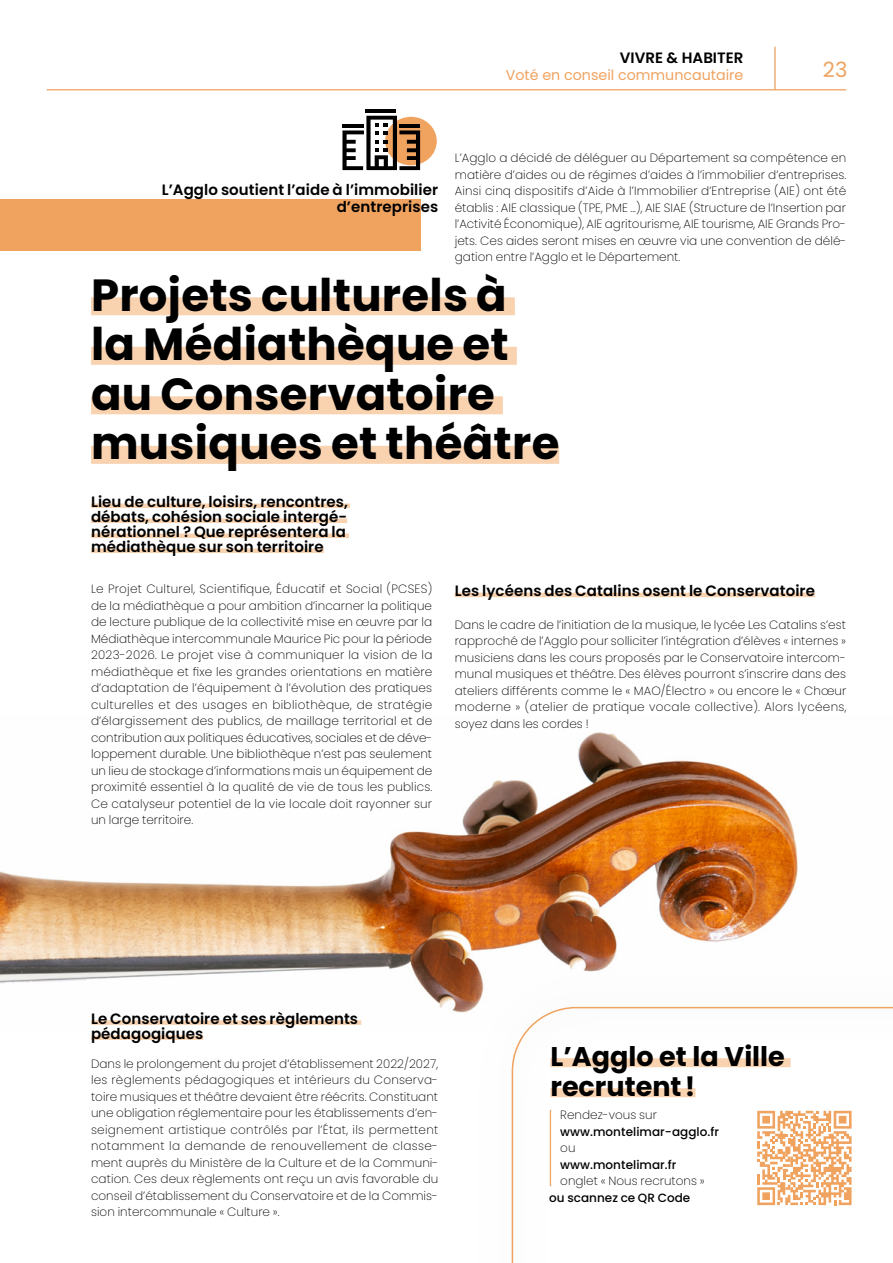
<style>
.page{position:relative;width:893px;height:1263px;background:#fff}
.page>*{position:absolute;margin:0;border:0;box-sizing:border-box;transform-origin:0 0}
.t1{font:700 45px/49.5px "Poppins";letter-spacing:.005em;color:#000}
.t2{font:700 27px/30px "Poppins";color:#000}
.t3{font:21px "Poppins";color:#f0a25f}
.t4{font:600 15px/15px "Poppins";letter-spacing:.005em;color:#000}
.t5{font:14.25px "Poppins";color:#f0a25f}
.t6{font:200 12px/16.5px "Poppins";letter-spacing:.005em;color:#000;text-align:justify}
.t7{font:500 12px "Poppins";letter-spacing:.005em;color:#000}
</style>
<div class="page">
<svg style="left:47px;top:47px;width:799px;height:43px"></svg>
<img style="left:0;top:732px;width:798px;height:293px">
<div style="left:91px;top:297px;width:424px;height:18px;background:#f9d2b0"></div>
<div style="left:91px;top:347px;width:426px;height:18px;background:#f9d2b0"></div>
<div style="left:91px;top:396px;width:412px;height:18px;background:#f9d2b0"></div>
<div style="left:91px;top:446px;width:468px;height:18px;background:#f9d2b0"></div>
<div style="left:91px;top:503px;width:259px;height:5px;background:#f9d2b0"></div>
<div style="left:91px;top:518px;width:256px;height:5px;background:#f9d2b0"></div>
<div style="left:91px;top:533px;width:258px;height:5px;background:#f9d2b0"></div>
<div style="left:91px;top:548px;width:233px;height:5px;background:#f9d2b0"></div>
<hr style="left:455px;top:593px;width:360px;height:4px;background:#f9d2b0">
<div style="left:91px;top:1020px;width:270px;height:5px;background:#f9d2b0"></div>
<div style="left:91px;top:1035px;width:112px;height:5px;background:#f9d2b0"></div>
<div style="left:465px;top:960px;width:428px;height:303px;background:#fdfdfd"></div>
<svg style="left:511px;top:1006px;width:382px;height:257px"></svg>
<div style="left:550px;top:1058px;width:241px;height:9px;background:#f9d2b0"></div>
<div style="left:550px;top:1088px;width:145px;height:9px;background:#f9d2b0"></div>
<hr style="left:550px;top:1110px;width:1px;height:76px;background:#f0a25f">
<div style="left:385px;top:117px;width:52px;height:48px;background:#f0a25f;border-radius:50%"></div>
<svg style="left:342px;top:116px;width:78px;height:54px"></svg>
<hr style="left:366px;top:110px;width:30px;height:3px;background:#000">
<hr style="left:342px;top:124px;width:22px;height:4px;background:#000">
<hr style="left:399px;top:124px;width:21px;height:4px;background:#000">
<svg style="left:757px;top:1111px;width:94px;height:94px"></svg>
<div style="left:0;top:199px;width:421px;height:51px;background:#f0a25f"></div>
<p class="t4" style="left:620px;top:50px;width:125px">VIVRE &amp; HABITER</p>
<p class="t5" style="left:506px;top:66px;width:239px">Voté en conseil communcautaire</p>
<h3 class="t3" style="left:823px;top:57px;width:26px">23</h3>
<p class="t4" style="left:162px;top:182px;width:278px;line-height:16.5px;text-align:right">L’Agglo soutient l’aide à l’immobilier d’entreprises</p>
<p class="t6" style="left:455px;top:150px;width:393px">L’Agglo a décidé de déléguer au Département sa compétence en matière d’aides ou de régimes d’aides à l’immobilier d’entreprises.<br>Ainsi cinq dispositifs d’Aide à l’Immobilier d’Entreprise (AIE) ont été établis : AIE classique (TPE, PME ...), AIE SIAE (Structure de l’Insertion par l’Activité Économique), AIE agritourisme, AIE tourisme, AIE Grands Pro&shy;jets. Ces aides seront mises en œuvre via une convention de délé&shy;gation entre l’Agglo et le Département.</p>
<h1 class="t1" style="left:91px;top:270px;width:470px">Projets culturels à la Médiathèque et au Conservatoire musiques et théâtre</h1>
<p class="t4" style="left:91px;top:495px;width:258px">Lieu de culture, loisirs, rencontres, débats, cohésion sociale intergé&shy;nérationnel ? Que représentera la médiathèque sur son territoire</p>
<p class="t4" style="left:455px;top:584px;width:362px">Les lycéens des Catalins osent le Conservatoire</p>
<p class="t6" style="left:91px;top:581px;width:343px">Le Projet Culturel, Scientifique, Éducatif et Social (PCSES) de la médiathèque a pour ambition d’incarner la politique de lecture publique de la collectivité mise en œuvre par la Médiathèque intercommunale Maurice Pic pour la période 2023-2026. Le projet vise à communiquer la vision de la médiathèque et fixe les grandes orientations en matière d’adaptation de l’équipement à l’évolution des pratiques culturelles et des usages en bibliothèque, de stratégie d’élargissement des publics, de maillage territorial et de contribution aux politiques éducatives, sociales et de déve&shy;loppement durable. Une bibliothèque n’est pas seulement un lieu de stockage d’informations mais un équipement de proximité essentiel à la qualité de vie de tous les publics.<br>Ce catalyseur potentiel de la vie locale doit rayonner sur un large territoire.</p>
<p class="t6" style="left:455px;top:616px;width:393px">Dans le cadre de l’initiation de la musique, le lycée Les Catalins s’est rapproché de l’Agglo pour solliciter l’intégration d’élèves « internes » musiciens dans les cours proposés par le Conservatoire intercom&shy;munal musiques et théâtre. Des élèves pourront s’inscrire dans des ateliers différents comme le « MAO/Électro » ou encore le « Chœur moderne » (atelier de pratique vocale collective). Alors lycéens, soyez dans les cordes !</p>
<p class="t4" style="left:91px;top:1011px;width:269px">Le Conservatoire et ses règlements pédagogiques</p>
<p class="t6" style="left:91px;top:1055px;width:349px">Dans le prolongement du projet d’établissement 2022/2027, les règlements pédagogiques et intérieurs du Conserva&shy;toire musiques et théâtre devaient être réécrits. Constituant une obligation réglementaire pour les établissements d’en&shy;seignement artistique contrôlés par l’État, ils permettent notamment la demande de renouvellement de classe&shy;ment auprès du Ministère de la Culture et de la Communi&shy;cation. Ces deux règlements ont reçu un avis favorable du conseil d’établissement du Conservatoire et de la Commis&shy;sion intercommunale « Culture ».</p>
<h2 class="t2" style="left:550px;top:1041px;width:236px">L’Agglo et la Ville recrutent !</h2>
<p class="t6" style="left:560px;top:1107px;width:98px">Rendez-vous sur</p>
<p class="t7" style="left:560px;top:1125px;width:160px">www.montelimar-agglo.fr</p>
<p class="t6" style="left:560px;top:1140px;width:17px">ou</p>
<p class="t7" style="left:560px;top:1158px;width:118px">www.montelimar.fr</p>
<p class="t6" style="left:560px;top:1173px;width:146px">onglet « Nous recrutons »</p>
<p class="t7" style="left:549px;top:1191px;width:143px">ou scannez ce QR Code</p>
</div>
